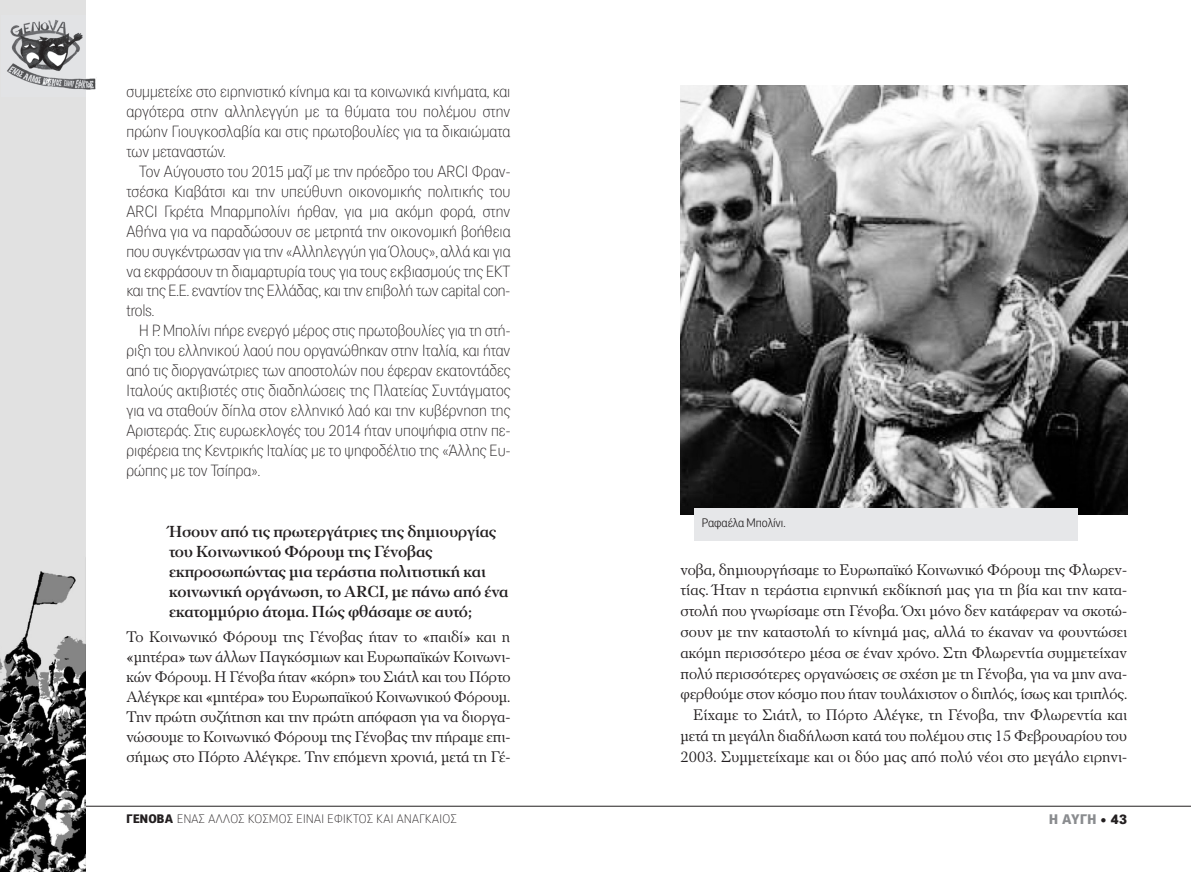
<style>
.page{position:relative;width:1191px;height:872px;background:#fff}
.page>*{position:absolute;margin:0;border:0;box-sizing:border-box;transform-origin:0 0}
.t1{font:500 16.5px/20px "PF Regal Text Pro";letter-spacing:-.005em;color:#231f20}
.t2{font:100 15.75px/20px "PF Das Grotesk Pro";color:#231f20;text-align:justify}
.t3{font:15.75px/20.9px "PF Regal Text Pro Regular A";color:#231f20;text-align:right}
.t4{font:900 13.5px "PF Das Grotesk Pro";letter-spacing:.015em;color:#8a8c8f}
.t5{font:100 12px "PF Das Grotesk Pro";letter-spacing:.035em;color:#231f20}
.t6{font:300 12px "PF Das Grotesk Pro";letter-spacing:-.005em;color:#231f20}
.s1{font-weight:900}
.s2{color:#231f20}
</style>
<div class="page">
<hr style="left:55px;top:806px;width:1136px;height:1px;background:#231f20">
<img style="left:0;top:0;width:85px;height:872px">
<img style="left:2px;top:16px;width:94px;height:80px">
<img style="left:680px;top:85px;width:447px;height:430px">
<div style="left:694px;top:508px;width:384px;height:32px;background:#e6e7e9"></div>
<p class="t2" style="left:126px;top:81px;width:385px">συμμετείχε στο ειρηνιστικό κίνημα και τα κοινωνικά κινήματα, και αργότερα στην αλληλεγγύη με τα θύματα του πολέμου στην πρώην Γιουγκοσλαβία και στις πρωτοβουλίες για τα δικαιώματα των μεταναστών.</p>
<p class="t2" style="left:126px;top:161px;width:385px;text-indent:13px">Τον Αύγουστο του 2015 μαζί με την πρόεδρο του ARCI Φραν&shy;τσέσκα Κιαβάτσι και την υπεύθυνη οικονομικής πολιτικής του ARCI Γκρέτα Μπαρμπολίνι ήρθαν, για μια ακόμη φορά, στην Αθήνα για να παραδώσουν σε μετρητά την οικονομική βοήθεια που συγκέντρωσαν για την «Αλληλεγγύη για Όλους», αλλά και για να εκφράσουν τη διαμαρτυρία τους για τους εκβιασμούς της ΕΚΤ και της Ε.Ε. εναντίον της Ελλάδας, και την επιβολή των capital con&shy;trols.</p>
<p class="t2" style="left:126px;top:321px;width:385px;text-indent:13px">Η Ρ. Μπολίνι πήρε ενεργό μέρος στις πρωτοβουλίες για τη στή&shy;ριξη του ελληνικού λαού που οργανώθηκαν στην Ιταλία, και ήταν από τις διοργανώτριες των αποστολών που έφεραν εκατοντάδες Ιταλούς ακτιβιστές στις διαδηλώσεις της Πλατείας Συντάγματος για να σταθούν δίπλα στον ελληνικό λαό και την κυβέρνηση της Αριστεράς. Στις ευρωεκλογές του 2014 ήταν υποψήφια στην πε&shy;ριφέρεια της Κεντρικής Ιταλίας με το ψηφοδέλτιο της «Άλλης Ευ&shy;ρώπης με τον Τσίπρα».</p>
<p class="t1" style="left:169px;top:521px;width:341px">Ήσουν από τις πρωτεργάτριες της δημιουργίας του Κοινωνικού Φόρουμ της Γένοβας εκπροσωπώντας μια τεράστια πολιτιστική και κοινωνική οργάνωση, το ARCI, με πάνω από ένα εκατομμύριο άτομα. Πώς φθάσαμε σε αυτό;</p>
<p class="t3" style="left:126px;top:628px;width:385px;line-height:20px;text-align:justify">Το Κοινωνικό Φόρουμ της Γένοβας ήταν το «παιδί» και η «μητέρα» των άλλων Παγκόσμιων και Ευρωπαϊκών Κοινωνι&shy;κών Φόρουμ. Η Γένοβα ήταν «κόρη» του Σιάτλ και του Πόρτο Αλέγκρε και «μητέρα» του Ευρωπαϊκού Κοινωνικού Φόρουμ.<br>Την πρώτη συζήτηση και την πρώτη απόφαση για να διοργα&shy;νώσουμε το Κοινωνικό Φόρουμ της Γένοβας την πήραμε επι&shy;σήμως στο Πόρτο Αλέγκρε. Την επόμενη χρονιά, μετά τη Γέ-</p>
<p class="t5" style="left:126px;top:811px;width:332px"><span class="s1">ΓΕΝΟΒΑ</span> EΝΑΣ ΑΛΛΟΣ ΚΟΣΜΟΣ ΕΙΝΑΙ ΕΦΙΚΤΟΣ ΚΑΙ ΑΝΑΓΚΑΙΟΣ</p>
<p class="t6" style="left:701px;top:516px;width:85px">Ραφαέλα Μπολίνι.</p>
<p class="t3" style="left:680px;top:560px;width:448px">νοβα, δημιουργήσαμε το Ευρωπαϊκό Κοινωνικό Φόρουμ της Φλωρεν&shy;τίας. Ήταν η τεράστια ειρηνική εκδίκησή μας για τη βία και την κατα&shy;στολή που γνωρίσαμε στη Γένοβα. Όχι μόνο δεν κατάφεραν να σκοτώ&shy;σουν με την καταστολή το κίνημά μας, αλλά το έκαναν να φουντώσει ακόμη περισσότερο μέσα σε έναν χρόνο. Στη Φλωρεντία συμμετείχαν πολύ περισσότερες οργανώσεις σε σχέση με τη Γένοβα, για να μην ανα&shy;φερθούμε στον κόσμο που ήταν τουλάχιστον ο διπλός, ίσως και τριπλός.<br>Είχαμε το Σιάτλ, το Πόρτο Αλέγκε, τη Γένοβα, την Φλωρεντία και μετά τη μεγάλη διαδήλωση κατά του πολέμου στις 15 Φεβρουαρίου του 2003. Συμμετείχαμε και οι δύο μας από πολύ νέοι στο μεγάλο ειρηνι-</p>
<p class="t4" style="left:1049px;top:811px;width:80px">Η ΑΥΓΗ <span class="s2">• 43</span></p>
</div>
